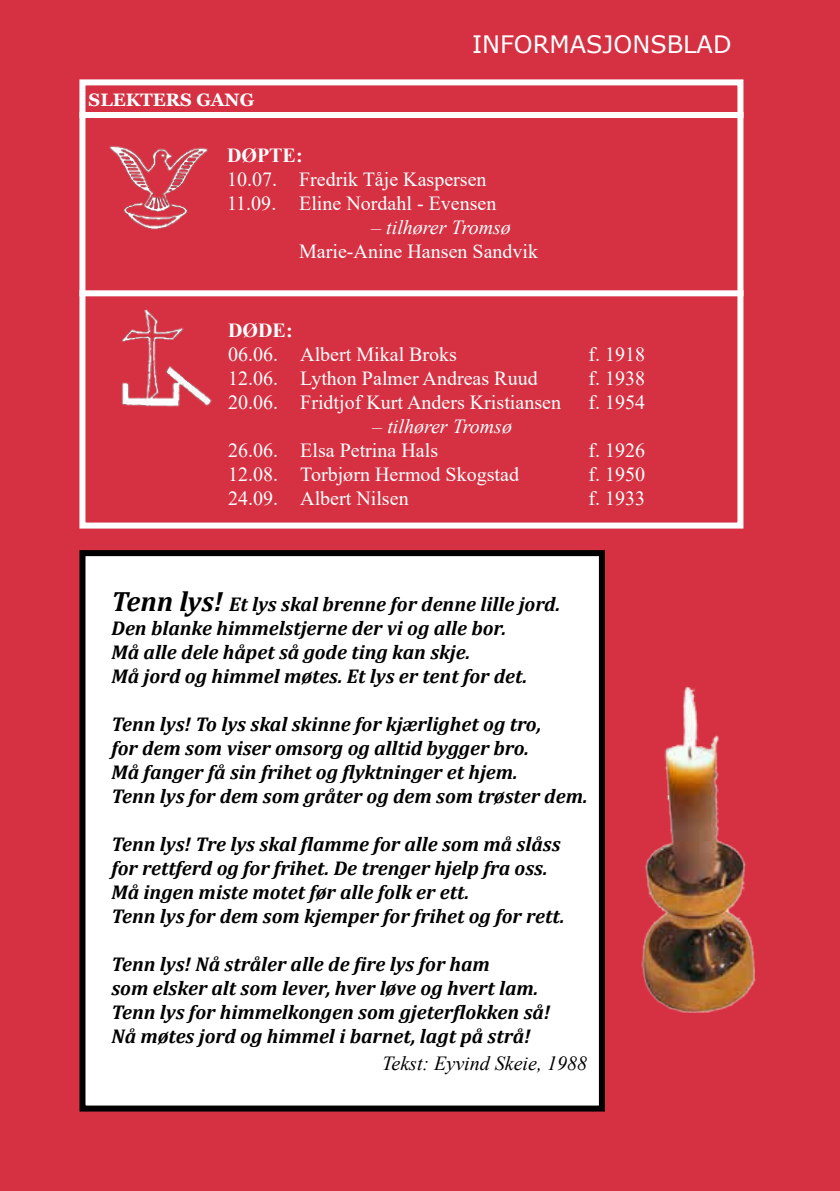
<style>
.page{position:relative;width:840px;height:1191px;background:#fff}
.page>*{position:absolute;margin:0;border:0;box-sizing:border-box;transform-origin:0 0}
.t1{font:24px "Verdana";color:#fff}
.t2{font:italic 700 20px/24px "Cambria";color:#000}
.t3{font:20px/24px "Times New Roman";color:#fff}
.t4{font:italic 20px "Times New Roman";color:#fff}
.t5{font:italic 20px "Times New Roman";color:#000}
.t6{font:700 20px "Times New Roman";color:#fff}
.t7{font:700 18px "Georgia";color:#fff}
.s1{font-size:28px}
</style>
<div class="page">
<div style="left:0;top:0;width:839px;height:1191px;background:#d53142"></div>
<div style="left:82px;top:553px;width:519px;height:555px;background:#fff"></div>
<div style="left:79px;top:550px;width:525px;height:561px;border:6px solid #000"></div>
<div style="left:79px;top:112px;width:664px;height:6px;background:#fff"></div>
<div style="left:79px;top:79px;width:664px;height:449px;border:6px solid #fff"></div>
<img style="left:122px;top:309px;width:90px;height:98px">
<div style="left:79px;top:290px;width:664px;height:6px;background:#fff"></div>
<img style="left:109px;top:145px;width:99px;height:85px">
<img style="left:641px;top:687px;width:115px;height:326px">
<p class="t7" style="left:89px;top:88px;width:167px">SLEKTERS GANG</p>
<p class="t1" style="left:471px;top:28px;width:261px">INFORMASJONSBLAD</p>
<p class="t6" style="left:227px;top:141px;width:77px">DØPTE:</p>
<p class="t3" style="left:227px;top:167px;width:271px">10.07. Fredrik Tåje Kaspersen<br>11.09. Eline Nordahl - Evensen</p>
<p class="t4" style="left:371px;top:214px;width:141px">– tilhører Tromsø</p>
<p class="t3" style="left:299px;top:239px;width:240px">Marie-Anine Hansen Sandvik</p>
<p class="t6" style="left:228px;top:316px;width:66px">DØDE:</p>
<p class="t3" style="left:228px;top:342px;width:230px">06.06. Albert Mikal Broks</p>
<p class="t3" style="left:588px;top:342px;width:58px">f. 1918</p>
<p class="t3" style="left:228px;top:366px;width:311px">12.06. Lython Palmer Andreas Ruud</p>
<p class="t3" style="left:588px;top:366px;width:58px">f. 1938</p>
<p class="t3" style="left:228px;top:390px;width:334px">20.06. Fridtjof Kurt Anders Kristiansen</p>
<p class="t3" style="left:588px;top:390px;width:58px">f. 1954</p>
<p class="t4" style="left:372px;top:413px;width:141px">– tilhører Tromsø</p>
<p class="t3" style="left:228px;top:438px;width:211px">26.06. Elsa Petrina Hals</p>
<p class="t3" style="left:588px;top:438px;width:58px">f. 1926</p>
<p class="t3" style="left:228px;top:462px;width:292px">12.08. Torbjørn Hermod Skogstad</p>
<p class="t3" style="left:588px;top:462px;width:58px">f. 1950</p>
<p class="t3" style="left:228px;top:486px;width:182px">24.09. Albert Nilsen</p>
<p class="t3" style="left:588px;top:486px;width:58px">f. 1933</p>
<p class="t2" style="left:111px;top:592px;width:450px"><span class="s1">Tenn lys!</span> Et lys skal brenne for denne lille jord.<br>Den blanke himmelstjerne der vi og alle bor.<br>Må alle dele håpet så gode ting kan skje.<br>Må jord og himmel møtes. Et lys er tent for det.</p>
<p class="t2" style="left:111px;top:712px;width:477px">Tenn lys! To lys skal skinne for kjærlighet og tro,<br>for dem som viser omsorg og alltid bygger bro.<br>Må fanger få sin frihet og flyktninger et hjem.<br>Tenn lys for dem som gråter og dem som trøster dem.</p>
<p class="t2" style="left:111px;top:832px;width:454px">Tenn lys! Tre lys skal flamme for alle som må slåss for rettferd og for frihet. De trenger hjelp fra oss.<br>Må ingen miste motet før alle folk er ett.<br>Tenn lys for dem som kjemper for frihet og for rett.</p>
<p class="t2" style="left:111px;top:952px;width:440px">Tenn lys! Nå stråler alle de fire lys for ham<br>som elsker alt som lever, hver løve og hvert lam.<br>Tenn lys for himmelkongen som gjeterflokken så!<br>Nå møtes jord og himmel i barnet, lagt på strå!</p>
<p class="t5" style="left:382px;top:1050px;width:206px">Tekst: Eyvind Skeie, 1988</p>
</div>
